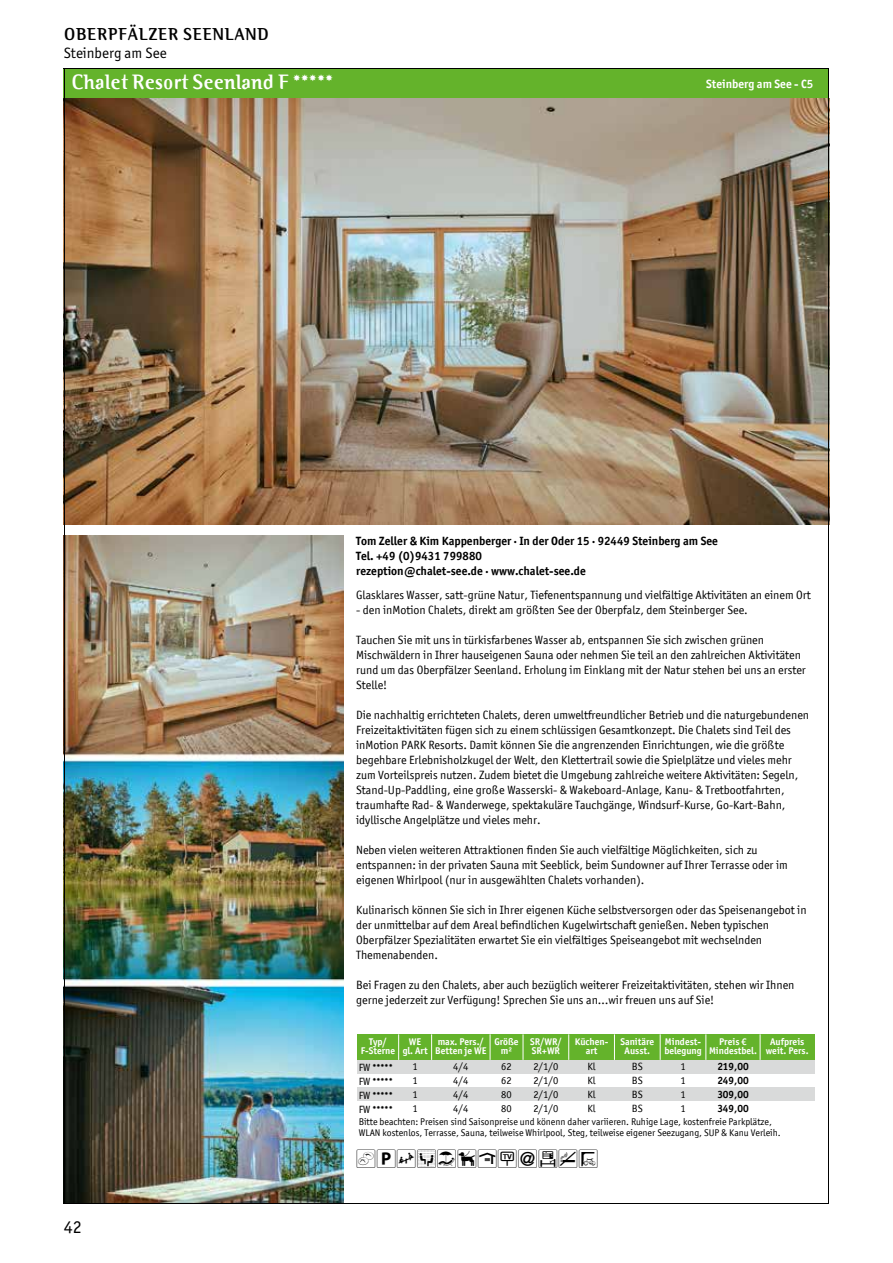
<style>
.page{position:relative;width:893px;height:1263px;background:#fff}
.page>*{position:absolute;margin:0;border:0;box-sizing:border-box;transform-origin:0 0}
.t1{font:23.25px "Piktomakrohaus";color:#000}
.t2{font:700 21px "Binary ITC";color:#fff}
.t3{font:18px "Officina San ITC";color:#000}
.t4{font:700 17.25px "Binary ITC";letter-spacing:.05em;color:#000}
.t5{font:15px "Officina San ITC";color:#000}
.t6{font:12px/15px "Officina San ITC";color:#000}
.t7{font:700 12px/15px "Officina San ITC";color:#000}
.t8{font:700 12px "Officina San ITC";color:#fff}
.t9{font:10.5px "Officina San ITC";color:#000}
.t10{font:700 10.5px "Officina San ITC";color:#000}
.t11{font:9.75px/11.2px "Officina San ITC";color:#000}
.t12{font:700 9.75px/9.8px "Officina San ITC";color:#fff;text-align:center}
</style>
<div class="page">
<div style="left:64px;top:68px;width:765px;height:30px;background:#64b32b"></div>
<img style="left:65px;top:98px;width:763px;height:426px">
<img style="left:65px;top:536px;width:279px;height:666px">
<div style="left:357px;top:1034px;width:42px;height:26px;background:#64b32b"></div>
<div style="left:399px;top:1034px;width:33px;height:26px;background:#64b32b"></div>
<div style="left:432px;top:1034px;width:58px;height:26px;background:#64b32b"></div>
<div style="left:490px;top:1034px;width:33px;height:26px;background:#64b32b"></div>
<div style="left:523px;top:1034px;width:46px;height:26px;background:#64b32b"></div>
<div style="left:569px;top:1034px;width:45px;height:26px;background:#64b32b"></div>
<div style="left:614px;top:1034px;width:46px;height:26px;background:#64b32b"></div>
<div style="left:660px;top:1034px;width:46px;height:26px;background:#64b32b"></div>
<div style="left:706px;top:1034px;width:54px;height:26px;background:#64b32b"></div>
<div style="left:760px;top:1034px;width:54px;height:26px;background:#64b32b"></div>
<div style="left:357px;top:1060px;width:42px;height:14px;background:#d9dada"></div>
<div style="left:399px;top:1060px;width:33px;height:14px;background:#d9dada"></div>
<div style="left:432px;top:1060px;width:58px;height:14px;background:#d9dada"></div>
<div style="left:490px;top:1060px;width:33px;height:14px;background:#d9dada"></div>
<div style="left:523px;top:1060px;width:46px;height:14px;background:#d9dada"></div>
<div style="left:569px;top:1060px;width:45px;height:14px;background:#d9dada"></div>
<div style="left:614px;top:1060px;width:46px;height:14px;background:#d9dada"></div>
<div style="left:660px;top:1060px;width:46px;height:14px;background:#d9dada"></div>
<div style="left:706px;top:1060px;width:54px;height:14px;background:#d9dada"></div>
<div style="left:760px;top:1060px;width:54px;height:14px;background:#d9dada"></div>
<div style="left:357px;top:1087px;width:42px;height:14px;background:#d9dada"></div>
<div style="left:399px;top:1087px;width:33px;height:14px;background:#d9dada"></div>
<div style="left:432px;top:1087px;width:58px;height:14px;background:#d9dada"></div>
<div style="left:490px;top:1087px;width:33px;height:14px;background:#d9dada"></div>
<div style="left:523px;top:1087px;width:46px;height:14px;background:#d9dada"></div>
<div style="left:569px;top:1087px;width:45px;height:14px;background:#d9dada"></div>
<div style="left:614px;top:1087px;width:46px;height:14px;background:#d9dada"></div>
<div style="left:660px;top:1087px;width:46px;height:14px;background:#d9dada"></div>
<div style="left:706px;top:1087px;width:54px;height:14px;background:#d9dada"></div>
<div style="left:760px;top:1087px;width:54px;height:14px;background:#d9dada"></div>
<svg style="left:398px;top:1034px;width:1px;height:26px"></svg>
<svg style="left:431px;top:1034px;width:1px;height:26px"></svg>
<svg style="left:490px;top:1034px;width:1px;height:26px"></svg>
<svg style="left:523px;top:1034px;width:1px;height:26px"></svg>
<svg style="left:568px;top:1034px;width:1px;height:26px"></svg>
<svg style="left:614px;top:1034px;width:1px;height:26px"></svg>
<svg style="left:660px;top:1034px;width:1px;height:26px"></svg>
<svg style="left:705px;top:1034px;width:1px;height:26px"></svg>
<svg style="left:760px;top:1034px;width:1px;height:26px"></svg>
<hr style="left:64px;top:68px;width:765px;height:1px;background:#000">
<hr style="left:828px;top:68px;width:1px;height:1135px;background:#000">
<hr style="left:64px;top:1202px;width:765px;height:1px;background:#000">
<hr style="left:64px;top:68px;width:1px;height:1135px;background:#000">
<h3 class="t4" style="left:64px;top:23px;width:206px">OBERPFÄLZER SEENLAND</h3>
<p class="t5" style="left:64px;top:44px;width:104px">Steinberg am See</p>
<h2 class="t2" style="left:72px;top:70px;width:263px">Chalet Resort Seenland F $$$$$</h2>
<p class="t8" style="left:706px;top:76px;width:108px">Steinberg am See - C5</p>
<p class="t7" style="left:356px;top:533px;width:363px">Tom Zeller &amp; Kim Kappenberger · In der Oder 15 · 92449 Steinberg am See<br>Tel. +49 (0)9431 799880<br>rezeption@chalet-see.de · www.chalet-see.de</p>
<p class="t6" style="left:356px;top:588px;width:456px">Glasklares Wasser, satt-grüne Natur, Tiefenentspannung und vielfältige Aktivitäten an einem Ort</p>
<p class="t6" style="left:356px;top:603px;width:393px">- den inMotion Chalets, direkt am größten See der Oberpfalz, dem Steinberger See.</p>
<p class="t6" style="left:356px;top:633px;width:451px">Tauchen Sie mit uns in türkisfarbenes Wasser ab, entspannen Sie sich zwischen grünen Mischwäldern in Ihrer hauseigenen Sauna oder nehmen Sie teil an den zahlreichen Aktivitäten rund um das Oberpfälzer Seenland. Erholung im Einklang mit der Natur stehen bei uns an erster Stelle!</p>
<p class="t6" style="left:356px;top:708px;width:454px">Die nachhaltig errichteten Chalets, deren umweltfreundlicher Betrieb und die naturgebundenen Freizeitaktivitäten fügen sich zu einem schlüssigen Gesamtkonzept. Die Chalets sind Teil des inMotion PARK Resorts. Damit können Sie die angrenzenden Einrichtungen, wie die größte begehbare Erlebnisholzkugel der Welt, den Klettertrail sowie die Spielplätze und vieles mehr zum Vorteilspreis nutzen. Zudem bietet die Umgebung zahlreiche weitere Aktivitäten: Segeln, Stand-Up-Paddling, eine große Wasserski- &amp; Wakeboard-Anlage, Kanu- &amp; Tretbootfahrten, traumhafte Rad- &amp; Wanderwege, spektakuläre Tauchgänge, Windsurf-Kurse, Go-Kart-Bahn, idyllische Angelplätze und vieles mehr.</p>
<p class="t6" style="left:356px;top:843px;width:433px">Neben vielen weiteren Attraktionen finden Sie auch vielfältige Möglichkeiten, sich zu entspannen: in der privaten Sauna mit Seeblick, beim Sundowner auf Ihrer Terrasse oder im eigenen Whirlpool (nur in ausgewählten Chalets vorhanden).</p>
<p class="t6" style="left:356px;top:903px;width:452px">Kulinarisch können Sie sich in Ihrer eigenen Küche selbstversorgen oder das Speisenangebot in der unmittelbar auf dem Areal befindlichen Kugelwirtschaft genießen. Neben typischen Oberpfälzer Spezialitäten erwartet Sie ein vielfältiges Speiseangebot mit wechselnden Themenabenden.</p>
<p class="t6" style="left:356px;top:978px;width:440px">Bei Fragen zu den Chalets, aber auch bezüglich weiterer Freizeitaktivitäten, stehen wir Ihnen gerne jederzeit zur Verfügung! Sprechen Sie uns an…wir freuen uns auf Sie!</p>
<p class="t12" style="left:361px;top:1036px;width:36px">Typ/<br>F-Sterne</p>
<p class="t12" style="left:403px;top:1036px;width:26px">WE gl. Art</p>
<p class="t12" style="left:435px;top:1036px;width:53px;text-align:left">max. Pers./<br>Betten je WE</p>
<p class="t12" style="left:494px;top:1036px;width:26px">Größe m²</p>
<p class="t12" style="left:530px;top:1036px;width:33px;text-align:left">SR/WR/<br>SR+WR</p>
<p class="t12" style="left:575px;top:1036px;width:35px">Küchen&shy;art</p>
<p class="t12" style="left:620px;top:1036px;width:35px">Sanitäre<br>Ausst.</p>
<p class="t12" style="left:664px;top:1036px;width:39px;text-align:left">Mindest&shy;belegung</p>
<p class="t12" style="left:709px;top:1036px;width:49px">Preis €<br>Mindestbel.</p>
<p class="t12" style="left:766px;top:1036px;width:44px">Aufpreis weit. Pers.</p>
<p class="t9" style="left:359px;top:1062px;width:36px">FW $$$$$</p>
<p class="t9" style="left:412px;top:1061px;width:7px">1</p>
<p class="t9" style="left:453px;top:1061px;width:17px">4/4</p>
<p class="t9" style="left:501px;top:1061px;width:12px">62</p>
<p class="t9" style="left:533px;top:1061px;width:27px">2/1/0</p>
<p class="t9" style="left:587px;top:1061px;width:10px">Kl</p>
<p class="t9" style="left:632px;top:1061px;width:12px">BS</p>
<p class="t9" style="left:680px;top:1061px;width:7px">1</p>
<p class="t10" style="left:717px;top:1060px;width:33px">219,00</p>
<p class="t9" style="left:359px;top:1076px;width:36px">FW $$$$$</p>
<p class="t9" style="left:412px;top:1075px;width:7px">1</p>
<p class="t9" style="left:453px;top:1075px;width:17px">4/4</p>
<p class="t9" style="left:501px;top:1075px;width:12px">62</p>
<p class="t9" style="left:533px;top:1075px;width:27px">2/1/0</p>
<p class="t9" style="left:587px;top:1075px;width:10px">Kl</p>
<p class="t9" style="left:632px;top:1075px;width:12px">BS</p>
<p class="t9" style="left:680px;top:1075px;width:7px">1</p>
<p class="t10" style="left:717px;top:1074px;width:33px">249,00</p>
<p class="t9" style="left:359px;top:1089px;width:36px">FW $$$$$</p>
<p class="t9" style="left:412px;top:1088px;width:7px">1</p>
<p class="t9" style="left:453px;top:1088px;width:17px">4/4</p>
<p class="t9" style="left:501px;top:1088px;width:12px">80</p>
<p class="t9" style="left:533px;top:1088px;width:27px">2/1/0</p>
<p class="t9" style="left:587px;top:1088px;width:10px">Kl</p>
<p class="t9" style="left:632px;top:1088px;width:12px">BS</p>
<p class="t9" style="left:680px;top:1088px;width:7px">1</p>
<p class="t10" style="left:717px;top:1088px;width:33px">309,00</p>
<p class="t9" style="left:359px;top:1103px;width:36px">FW $$$$$</p>
<p class="t9" style="left:412px;top:1102px;width:7px">1</p>
<p class="t9" style="left:453px;top:1102px;width:17px">4/4</p>
<p class="t9" style="left:501px;top:1102px;width:12px">80</p>
<p class="t9" style="left:533px;top:1102px;width:27px">2/1/0</p>
<p class="t9" style="left:587px;top:1102px;width:10px">Kl</p>
<p class="t9" style="left:632px;top:1102px;width:12px">BS</p>
<p class="t9" style="left:680px;top:1102px;width:7px">1</p>
<p class="t10" style="left:717px;top:1102px;width:33px">349,00</p>
<p class="t11" style="left:359px;top:1116px;width:424px">Bitte beachten: Preisen sind Saisonpreise und könenn daher variieren. Ruhige Lage, kostenfreie Parkplätze,<br>WLAN kostenlos, Terrasse, Sauna, teilweise Whirlpool, Steg, teilweise eigener Seezugang, SUP &amp; Kanu Verleih.</p>
<h3 class="t3" style="left:64px;top:1216px;width:19px">42</h3>
<h1 class="t1" style="left:356px;top:1146px;width:244px">HQ!+JSG•U?;A</h1>
</div>
